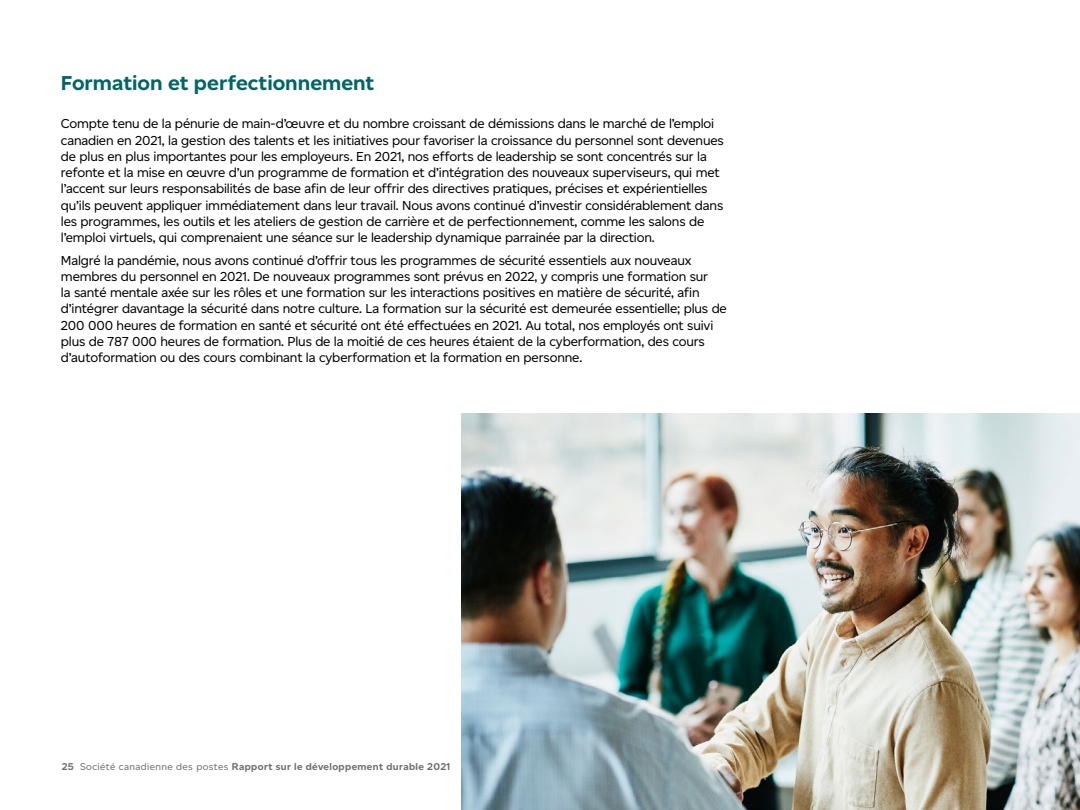
<style>
.page{position:relative;width:1080px;height:810px;background:#fff}
.page>*{position:absolute;margin:0;border:0;box-sizing:border-box;transform-origin:0 0}
.Head_2{font:700 21.25px "Canadiana Text";color:#006565}
.Body_Text{font:13.75px/16.2px "Canadiana Text";letter-spacing:-.01em;color:#000}
.t1{font:700 10px "Canadiana Display";letter-spacing:.04em;color:#6d6e71}
.s1{font-weight:400}
</style>
<div class="page">
<img style="left:461px;top:413px;width:619px;height:397px">
<h2 class="Head_2" style="left:61px;top:70px;width:315px">Formation et perfectionnement</h2>
<p class="Body_Text" style="left:61px;top:116px;width:664px">Compte tenu de la pénurie de main-d’œuvre et du nombre croissant de démissions dans le marché de l’emploi canadien en 2021, la gestion des talents et les initiatives pour favoriser la croissance du personnel sont devenues de plus en plus importantes pour les employeurs. En 2021, nos efforts de leadership se sont concentrés sur la refonte et la mise en œuvre d’un programme de formation et d’intégration des nouveaux superviseurs, qui met l’accent sur leurs responsabilités de base afin de leur offrir des directives pratiques, précises et expérientielles qu’ils peuvent appliquer immédiatement dans leur travail. Nous avons continué d’investir considérablement dans les programmes, les outils et les ateliers de gestion de carrière et de perfectionnement, comme les salons de l’emploi virtuels, qui comprenaient une séance sur le leadership dynamique parrainée par la direction.</p>
<p class="Body_Text" style="left:61px;top:252px;width:667px">Malgré la pandémie, nous avons continué d’offrir tous les programmes de sécurité essentiels aux nouveaux membres du personnel en 2021. De nouveaux programmes sont prévus en 2022, y compris une formation sur<br>la santé mentale axée sur les rôles et une formation sur les interactions positives en matière de sécurité, afin d’intégrer davantage la sécurité dans notre culture. La formation sur la sécurité est demeurée essentielle; plus de 200 000 heures de formation en santé et sécurité ont été effectuées en 2021. Au total, nos employés ont suivi plus de 787 000 heures de formation. Plus de la moitié de ces heures étaient de la cyberformation, des cours d’autoformation ou des cours combinant la cyberformation et la formation en personne.</p>
<p class="t1" style="left:62px;top:761px;width:390px">25 <span class="s1">Société canadienne des postes</span> Rapport sur le développement durable 2021</p>
</div>
